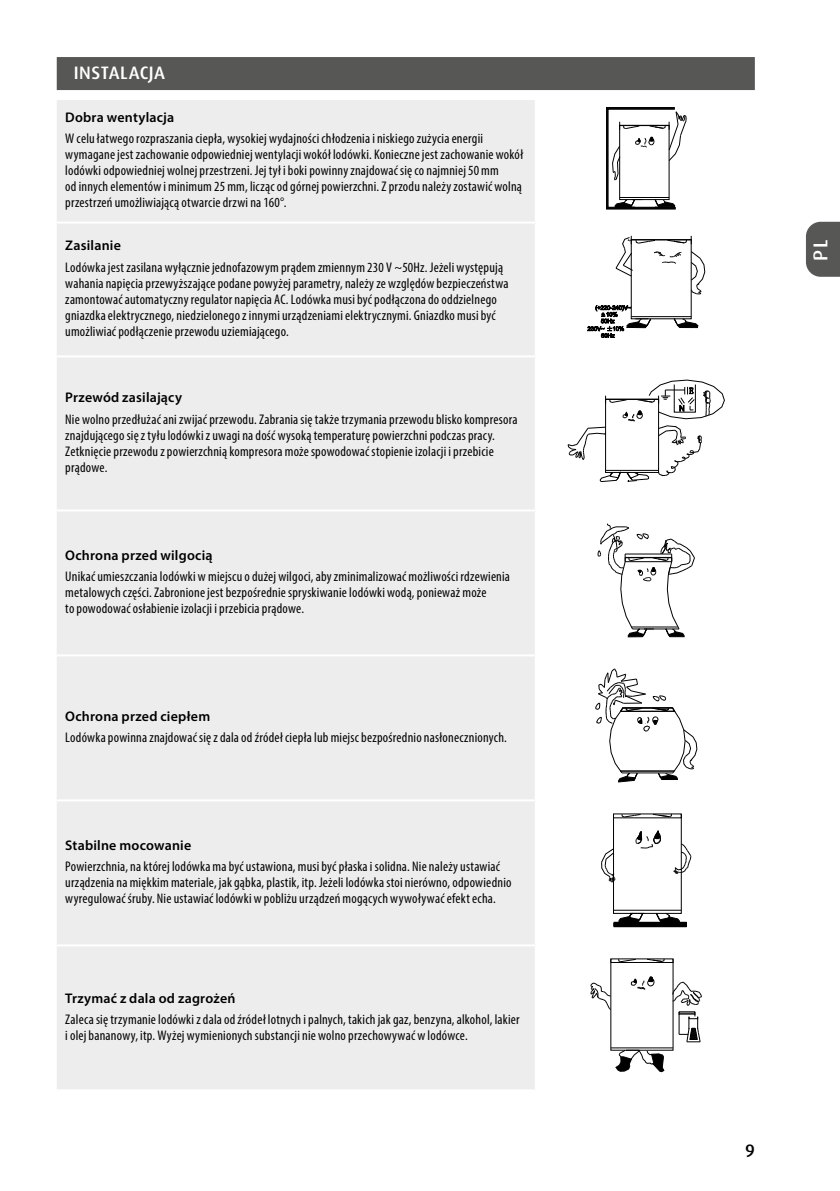
<style>
.page{position:relative;width:840px;height:1191px;background:#fff}
.page>*{position:absolute;margin:0;border:0;box-sizing:border-box;transform-origin:0 0}
.t1{font:500 20px "Dax Pro";color:#fff}
.t2{font:500 18px "Dax Pro";letter-spacing:.025em;color:#fff}
.t3{font:500 18px "Dax Pro";color:#000}
.t4{font:condensed 14px/16px "Myriad Pro";letter-spacing:.015em;color:#000}
.t5{font:600 14px "Myriad Pro";letter-spacing:.015em;color:#000}
</style>
<div class="page">
<svg style="left:806px;top:222px;width:33px;height:55px;background:#5f5f5e"></svg>
<div style="left:57px;top:57px;width:697px;height:33px;background:#575756"></div>
<div style="left:57px;top:100px;width:477px;height:989px;background:#ededed"></div>
<hr style="left:57px;top:221px;width:478px;height:2px;background:#fff">
<hr style="left:57px;top:355px;width:478px;height:2px;background:#fff">
<hr style="left:57px;top:509px;width:478px;height:2px;background:#fff">
<hr style="left:57px;top:654px;width:478px;height:2px;background:#fff">
<hr style="left:57px;top:799px;width:478px;height:2px;background:#fff">
<hr style="left:57px;top:944px;width:478px;height:2px;background:#fff">
<svg style="left:606px;top:107px;width:80px;height:102px"></svg>
<hr style="left:631px;top:316px;width:60px;height:1px;background:#000">
<svg style="left:615px;top:237px;width:90px;height:57px"></svg>
<svg style="left:673px;top:318px;width:25px;height:10px"></svg>
<svg style="left:587px;top:304px;width:64px;height:34px"></svg>
<svg style="left:567px;top:380px;width:157px;height:102px"></svg>
<svg style="left:597px;top:523px;width:97px;height:114px"></svg>
<svg style="left:595px;top:668px;width:101px;height:114px"></svg>
<div style="left:613px;top:813px;width:68px;height:100px;border:1px solid #000"></div>
<svg style="left:601px;top:848px;width:14px;height:34px"></svg>
<svg style="left:635px;top:830px;width:26px;height:18px"></svg>
<svg style="left:673px;top:843px;width:18px;height:31px"></svg>
<svg style="left:618px;top:912px;width:26px;height:10px"></svg>
<svg style="left:655px;top:912px;width:25px;height:10px"></svg>
<hr style="left:613px;top:922px;width:72px;height:4px;background:#000">
<div style="left:613px;top:922px;width:73px;height:5px;border:1px solid #000"></div>
<hr style="left:613px;top:910px;width:68px;height:1px;background:#000">
<svg style="left:621px;top:813px;width:20px;height:5px"></svg>
<svg style="left:651px;top:813px;width:21px;height:4px"></svg>
<svg style="left:590px;top:982px;width:21px;height:28px"></svg>
<svg style="left:630px;top:976px;width:24px;height:14px"></svg>
<svg style="left:672px;top:981px;width:29px;height:61px"></svg>
<svg style="left:614px;top:1049px;width:50px;height:23px"></svg>
<hr style="left:610px;top:1047px;width:62px;height:1px;background:#000">
<svg style="left:617px;top:958px;width:19px;height:4px"></svg>
<svg style="left:646px;top:958px;width:18px;height:4px"></svg>
<p class="t2" style="left:74px;top:61px;width:93px">INSTALACJA</p>
<p class="t5" style="left:65px;top:108px;width:110px">Dobra wentylacja</p>
<p class="t4" style="left:65px;top:130px;width:459px">Wcelu łatwego rozpraszania ciepła, wysokiej wydajności chłodzenia i niskiego zużycia energii wymagane jest zachowanie odpowiedniej wentylacji wokół lodówki. Konieczne jest zachowanie wokół lodówki odpowiedniej wolnej przestrzeni. Jej tył iboki powinny znajdować się co najmniej 50 mm odinnych elementów i minimum 25 mm, licząc odgórnej powierzchni. Zprzodu należy zostawić wolną przestrzeń umożliwiającą otwarcie drzwi na160°.</p>
<p class="t5" style="left:65px;top:236px;width:57px">Zasilanie</p>
<p class="t4" style="left:65px;top:259px;width:444px">Lodówka jest zasilana wyłącznie jednofazowym prądem zmiennym 230 V ~50Hz. Jeżeli występują wahania napięcia przewyższające podane powyżej parametry, należy ze względów bezpieczeństwa zamontować automatyczny regulator napięcia AC. Lodówka musi być podłączona dooddzielnego gniazdka elektrycznego, niedzielonego z innymi urządzeniami elektrycznymi. Gniazdko musi być umożliwiać podłączenie przewodu uziemiającego.</p>
<p class="t5" style="left:65px;top:388px;width:118px">Przewód zasilający</p>
<p class="t4" style="left:65px;top:411px;width:453px">Nie wolno przedłużać ani zwijać przewodu. Zabrania się także trzymania przewodu blisko kompresora znajdującego się z tyłu lodówki zuwagi nadość wysoką temperaturę powierzchni podczas pracy.<br>Zetknięcie przewodu zpowierzchnią kompresora może spowodować stopienie izolacji iprzebicie prądowe.</p>
<p class="t5" style="left:65px;top:546px;width:149px">Ochrona przed wilgocią</p>
<p class="t4" style="left:65px;top:568px;width:446px">Unikać umieszczania lodówki w miejscu odużej wilgoci, aby zminimalizować możliwości rdzewienia metalowych części. Zabronione jest bezpośrednie spryskiwanie lodówki wodą, ponieważ może topowodować osłabienie izolacji iprzebicia prądowe.</p>
<p class="t5" style="left:65px;top:707px;width:146px">Ochrona przed ciepłem</p>
<p class="t4" style="left:65px;top:729px;width:443px">Lodówka powinna znajdować się zdala odźródeł ciepła lub miejsc bezpośrednio nasłonecznionych.</p>
<p class="t5" style="left:65px;top:836px;width:127px">Stabilne mocowanie</p>
<p class="t4" style="left:65px;top:858px;width:447px">Powierzchnia, naktórej lodówka mabyć ustawiona, musi być płaska i solidna. Nie należy ustawiać urządzenia na miękkim materiale, jak gąbka, plastik, itp. Jeżeli lodówka stoi nierówno, odpowiednio wyregulować śruby. Nie ustawiać lodówki w pobliżu urządzeń mogących wywoływać efekt echa.</p>
<p class="t5" style="left:65px;top:989px;width:172px">Trzymać z dala od zagrożeń</p>
<p class="t4" style="left:65px;top:1011px;width:455px">Zaleca się trzymanie lodówki zdala odźródeł lotnych ipalnych, takich jak gaz, benzyna, alkohol, lakier iolej bananowy, itp. Wyżej wymienionych substancji nie wolno przechowywać w lodówce.</p>
<h1 class="t1" style="left:807px;top:261px;width:23px;rotate:-90deg">PL</h1>
<p class="t3" style="left:744px;top:1139px;width:11px">9</p>
</div>
